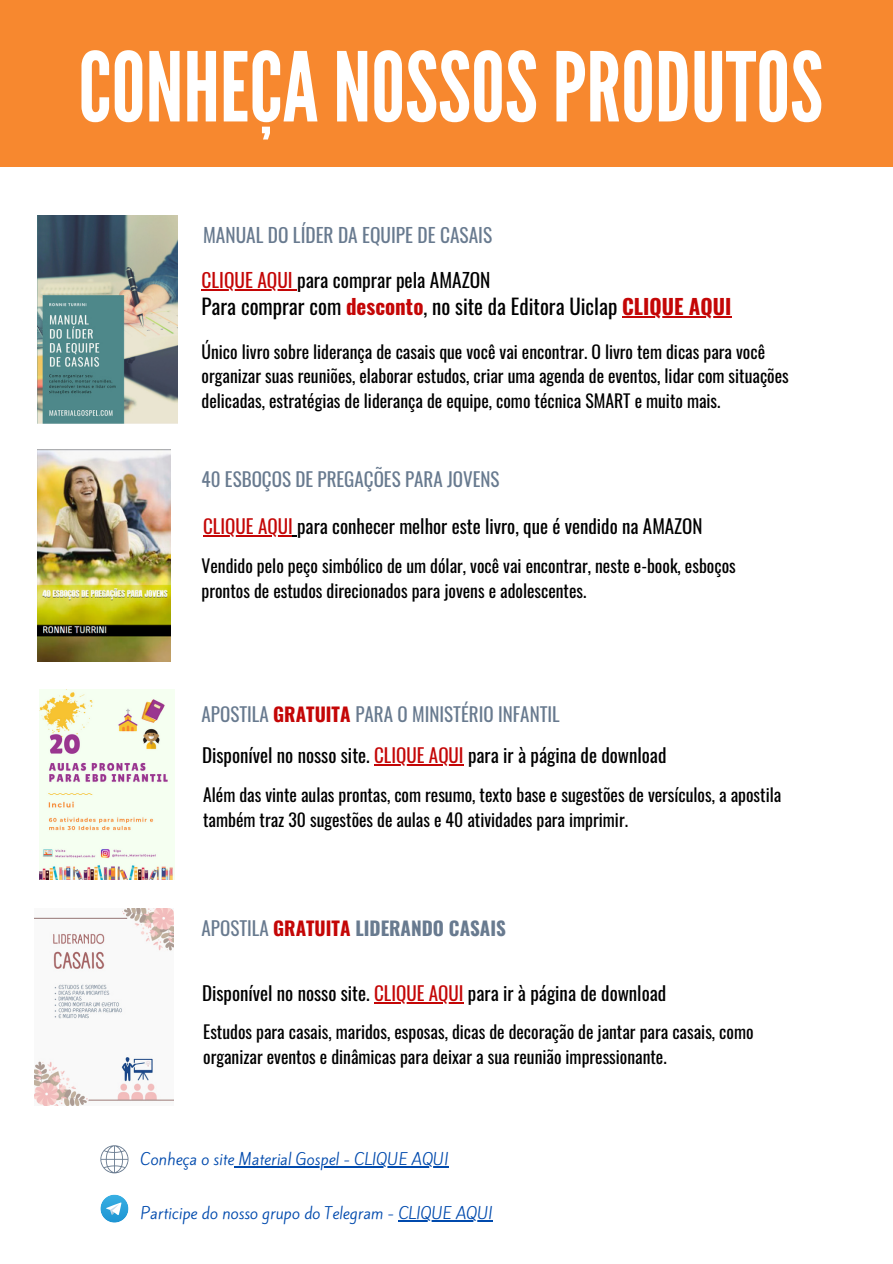
<style>
.page{position:relative;width:893px;height:1264px;background:#fff}
.page>*{position:absolute;margin:0;border:0;box-sizing:border-box;transform-origin:0 0}
.t1{font:95.85px "League Gothic";color:#fff}
.t2{font:21px "Oswald";color:#000}
.t3{font:19.35px "Oswald";color:#000}
.t4{font:19.35px "Oswald";color:#687a8f}
.t5{font:19.05px/41px "Oswald";color:#000}
.t6{font:700 19.05px "Oswald";color:#687a8f}
.t7{font:19.05px "Oswald";color:#687a8f}
.t8{font:17.7px/24.5px "Oswald";color:#000}
.t9{font:15px "Kite One";color:#004aad}
.s1{color:#c40606}
.s2{font-weight:700;color:#c40606}
.s3{color:#687a8f}
.s4{font-weight:400}
</style>
<div class="page">
<div style="left:0;top:0;width:892px;height:166px;background:#f7882f"></div>
<img style="left:38px;top:216px;width:139px;height:208px">
<img style="left:38px;top:449px;width:132px;height:212px">
<svg style="left:100px;top:1194px;width:28px;height:28px"></svg>
<svg style="left:106px;top:1202px;width:15px;height:13px"></svg>
<svg style="left:100px;top:1145px;width:28px;height:28px"></svg>
<img style="left:40px;top:689px;width:135px;height:190px">
<img style="left:34px;top:908px;width:140px;height:197px">
<hr style="left:201px;top:289px;width:91px;height:1px;background:#c40606">
<hr style="left:622px;top:316px;width:109px;height:1px;background:#c40606">
<hr style="left:374px;top:764px;width:89px;height:1px;background:#c40606">
<hr style="left:203px;top:535px;width:90px;height:1px;background:#c40606">
<hr style="left:234px;top:1165px;width:214px;height:1px;background:#004aad">
<hr style="left:398px;top:1220px;width:95px;height:1px;background:#004aad">
<hr style="left:374px;top:1002px;width:89px;height:1px;background:#c40606">
<h1 class="t1" style="left:78px;top:32px;width:746px">CONHEÇANOSSOSPRODUTOS</h1>
<p class="t4" style="left:203px;top:220px;width:290px">MANUAL DO LÍDER DA EQUIPE DE CASAIS</p>
<p class="t3" style="left:201px;top:265px;width:290px"><span class="s1">CLIQUE AQUI</span> para comprar pela AMAZON</p>
<p class="t2" style="left:201px;top:290px;width:531px">Para comprar com <span class="s2">desconto</span>, no site da Editora Uiclap <span class="s2">CLIQUE AQUI</span></p>
<p class="t8" style="left:201px;top:338px;width:588px">Único livro sobre liderança de casais que você vai encontrar. O livro tem dicas para você organizar suas reuniões, elaborar estudos, criar uma agenda de eventos, lidar com situações delicadas, estratégias de liderança de equipe, como técnica SMART e muito mais.</p>
<p class="t7" style="left:201px;top:464px;width:299px">40 ESBOÇOS DE PREGAÇÕES PARA JOVENS</p>
<p class="t5" style="left:203px;top:505px;width:501px"><span class="s1">CLIQUE AQUI</span> para conhecer melhor este livro, que é vendido na AMAZON</p>
<p class="t8" style="left:201px;top:553px;width:535px">Vendido pelo peço simbólico de um dólar, você vai encontrar, neste e-book, esboços prontos de estudos direcionados para jovens e adolescentes.</p>
<p class="t5" style="left:201px;top:693px;width:466px"><span class="s3">APOSTILA</span> <span class="s2">GRATUITA</span> <span class="s3">PARA O MINISTÉRIO INFANTIL<br></span>Disponível no nosso site. <span class="s1">CLIQUE AQUI</span> para ir à página de download</p>
<p class="t8" style="left:203px;top:782px;width:579px">Além das vinte aulas prontas, com resumo, texto base e sugestões de versículos, a apostila também traz 30 sugestões de aulas e 40 atividades para imprimir.</p>
<p class="t6" style="left:201px;top:913px;width:306px"><span class="s4">APOSTILA</span> <span class="s1">GRATUITA</span> LIDERANDO CASAIS</p>
<p class="t5" style="left:202px;top:972px;width:465px">Disponível no nosso site. <span class="s1">CLIQUE AQUI</span> para ir à página de download</p>
<p class="t8" style="left:203px;top:1018px;width:552px">Estudos para casais, maridos, esposas, dicas de decoração de jantar para casais, como organizar eventos e dinâmicas para deixar a sua reunião impressionante.</p>
<p class="t9" style="left:140px;top:1148px;width:309px">Conheça o site Material Gospel - CLIQUE AQUI</p>
<p class="t9" style="left:140px;top:1202px;width:354px">Participe do nosso grupo do Telegram - CLIQUE AQUI</p>
</div>
